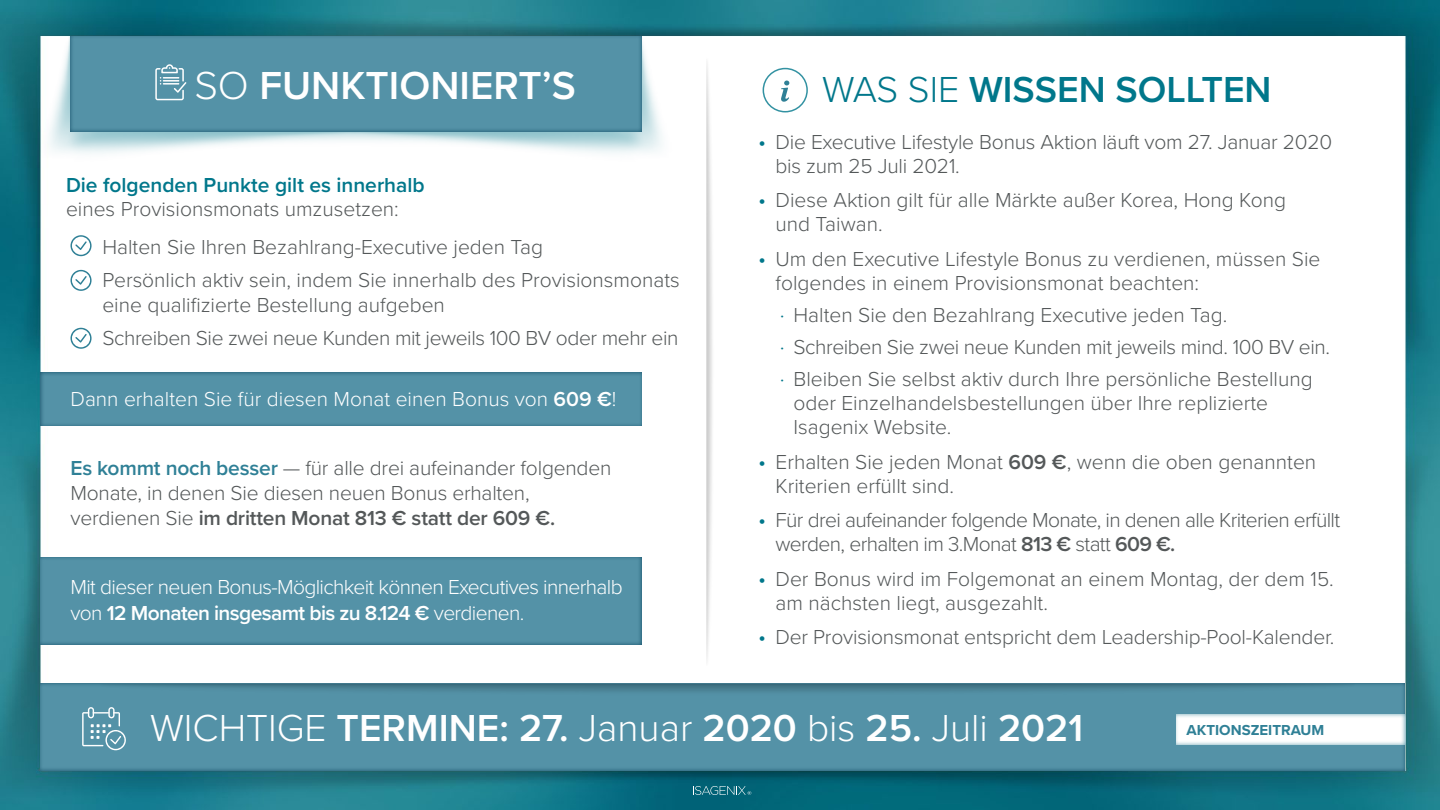
<style>
.page{position:relative;width:1440px;height:810px;background:#fff}
.page>*{position:absolute;margin:0;border:0;box-sizing:border-box;transform-origin:0 0}
.t1{font:600 40.5px "Proxima Nova";color:#fff}
.t2{font:600 39px "Proxima Nova";color:#fff}
.t3{font:600 37.5px "Proxima Nova";color:#00778b}
.t4{font:300 21px/24px "Proxima Nova";color:#545859}
.t5{font:300 21px/24px "Proxima Nova";letter-spacing:-.03em;color:#545859}
.t6{font:300 21px/25.5px "Proxima Nova";letter-spacing:-.03em;color:#fff}
.t7{font:300 21px "Proxima Nova";letter-spacing:-.02em;color:#545859}
.t8{font:300 21px "Proxima Nova";color:#fff}
.t9{font:600 21px "Proxima Nova";color:#00778b}
.t10{font:700 15px "Proxima Nova";color:#2f8096}
.s1{font-weight:300}
.s2{font-weight:600}
.s3{font-weight:600;color:#2f8096}
.s4{font-size:22.5px;color:#00778b}
</style>
<div class="page">
<img style="left:0;top:0;width:1440px;height:810px">
<div style="left:34px;top:678px;width:1378px;height:93px;background:#5492a7"></div>
<img style="left:75px;top:667px;width:1297px;height:25px">
<img style="left:688px;top:47px;width:40px;height:628px">
<img style="left:0;top:36px;width:708px;height:135px">
<div style="left:34px;top:551px;width:615px;height:94px;background:#2f8096;opacity:.9"></div>
<div style="left:70px;top:30px;width:578px;height:109px;background:#2f8096;opacity:.9"></div>
<svg style="left:155px;top:64px;width:31px;height:36px"></svg>
<div style="left:1169px;top:708px;width:243px;height:37px;background:#2f8096;opacity:.75"></div>
<svg style="left:82px;top:707px;width:44px;height:43px"></svg>
<div style="left:763px;top:68px;width:45px;height:44px;border:2px solid #3392a2;border-radius:50%"></div>
<svg style="left:781px;top:81px;width:8px;height:21px"></svg>
<svg style="left:71px;top:235px;width:21px;height:21px"></svg>
<svg style="left:71px;top:270px;width:21px;height:21px"></svg>
<svg style="left:71px;top:328px;width:21px;height:21px"></svg>
<div style="left:34px;top:367px;width:615px;height:60px;background:#2f8096;opacity:.9"></div>
<svg style="left:693px;top:786px;width:58px;height:9px"></svg>
<h1 class="t1" style="left:194px;top:55px;width:383px"><span class="s1">SO</span> FUNKTIONIERT’S</h1>
<h3 class="t3" style="left:822px;top:62px;width:451px"><span class="s1">WAS SIE</span> WISSEN SOLLTEN</h3>
<p class="t9" style="left:66px;top:169px;width:360px">Die folgenden Punkte gilt es innerhalb</p>
<p class="t4" style="left:102px;top:189px;width:442px;line-height:38px;text-indent:-36px">eines Provisionsmonats umzusetzen:<br>Halten Sie Ihren Bezahlrang-Executive jeden Tag</p>
<p class="t4" style="left:102px;top:266px;width:579px;line-height:25.2px">Persönlich aktiv sein, indem Sie innerhalb des Provisionsmonats eine qualifizierte Bestellung aufgeben</p>
<p class="t7" style="left:102px;top:322px;width:578px">Schreiben Sie zwei neue Kunden mit jeweils 100 BV oder mehr ein</p>
<p class="t8" style="left:70px;top:383px;width:548px">Dann erhalten Sie für diesen Monat einen Bonus von <span class="s2">609 €</span>!</p>
<p class="t4" style="left:70px;top:454px;width:542px;line-height:25.2px"><span class="s3">Es kommt noch besser</span> — für alle drei aufeinander folgenden<br>Monate, in denen Sie diesen neuen Bonus erhalten, verdienen Sie <span class="s2">im dritten Monat 813 € statt der 609 €.</span></p>
<p class="t6" style="left:70px;top:573px;width:554px">Mit dieser neuen Bonus-Möglichkeit können Executives innerhalb von <span class="s2">12 Monaten insgesamt bis zu 8.124 €</span> verdienen.</p>
<p class="t4" style="left:776px;top:128px;width:558px;text-indent:-17px"><span class="s4">•</span> Die Executive Lifestyle Bonus Aktion läuft vom 27. Januar 2020 bis zum 25 Juli 2021.</p>
<p class="t4" style="left:776px;top:187px;width:512px;text-indent:-17px"><span class="s4">•</span> Diese Aktion gilt für alle Märkte außer Korea, Hong Kong und Taiwan.</p>
<p class="t4" style="left:776px;top:245px;width:546px;text-indent:-17px"><span class="s4">•</span> Um den Executive Lifestyle Bonus zu verdienen, müssen Sie folgendes in einem Provisionsmonat beachten:</p>
<p class="t4" style="left:780px;top:298px;width:552px;line-height:32.2px"><span class="s4">·</span> Halten Sie den Bezahlrang Executive jeden Tag.<br><span class="s4">·</span> Schreiben Sie zwei neue Kunden mit jeweils mind. 100 BV ein. <span class="s4">·</span> Bleiben Sie selbst aktiv durch Ihre persönliche Bestellung</p>
<p class="t4" style="left:794px;top:390px;width:476px">oder Einzelhandelsbestellungen über Ihre replizierte<br>Isagenix Website.</p>
<p class="t4" style="left:776px;top:449px;width:542px;text-indent:-17px"><span class="s4">•</span> Erhalten Sie jeden Monat <span class="s2">609 €</span>, wenn die oben genannten<br>Kriterien erfüllt sind.</p>
<p class="t5" style="left:776px;top:507px;width:566px;text-indent:-17px"><span class="s4">•</span> Für drei aufeinander folgende Monate, in denen alle Kriterien erfüllt werden, erhalten im 3.Monat <span class="s2">813 €</span> statt <span class="s2">609 €.</span></p>
<p class="t4" style="left:776px;top:566px;width:560px;text-indent:-17px"><span class="s4">•</span> Der Bonus wird im Folgemonat an einem Montag, der dem 15. am nächsten liegt, ausgezahlt.</p>
<p class="t4" style="left:758px;top:624px;width:578px"><span class="s4">•</span> Der Provisionsmonat entspricht dem Leadership-Pool-Kalender.</p>
<h2 class="t2" style="left:150px;top:699px;width:935px"><span class="s1">WICHTIGE</span> TERMINE: 27. <span class="s1">Januar</span> 2020 <span class="s1">bis</span> 25. <span class="s1">Juli</span> 2021</h2>
<p class="t10" style="left:1187px;top:719px;width:139px">AKTIONSZEITRAUM</p>
</div>
